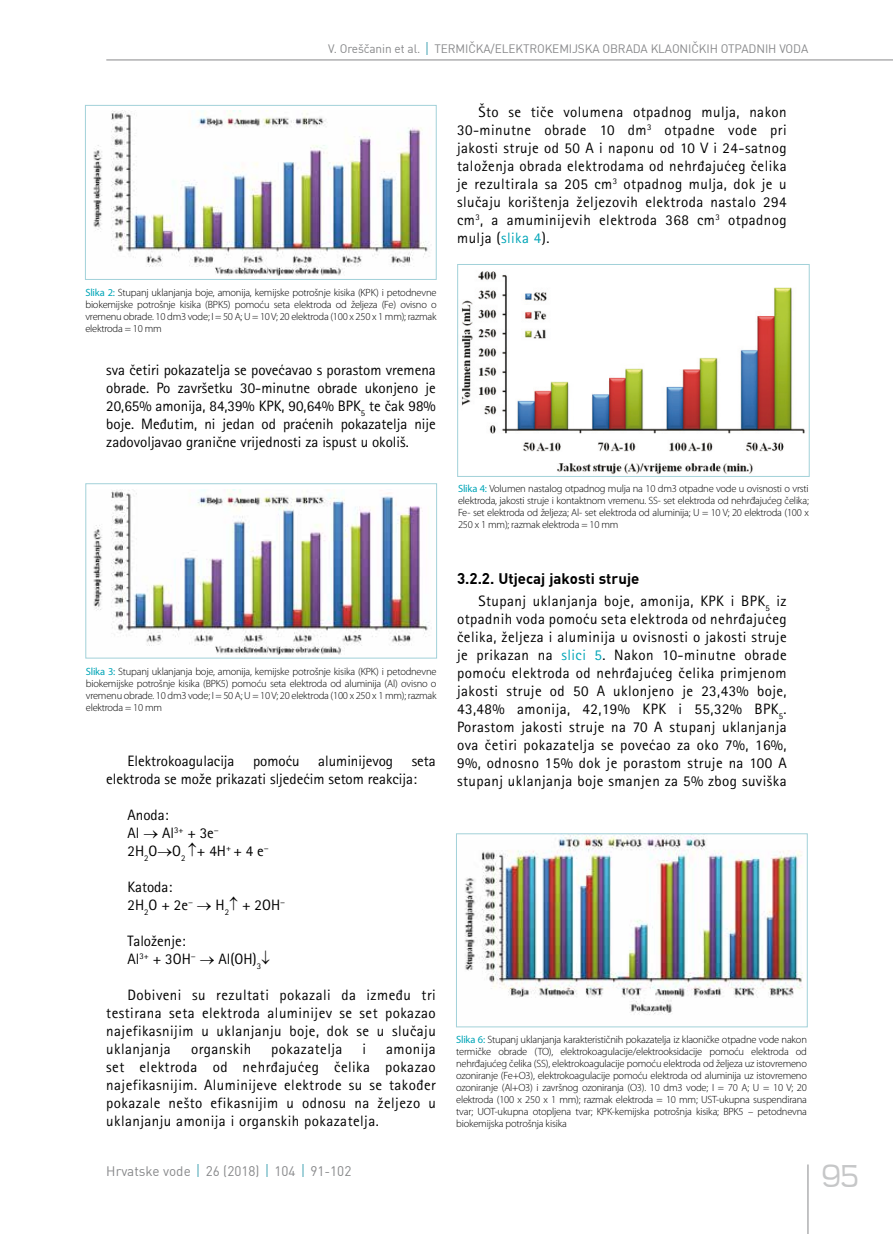
<style>
.page{position:relative;width:893px;height:1234px;background:#fff}
.page>*{position:absolute;margin:0;border:0;box-sizing:border-box;transform-origin:0 0}
.t1{font:300 36px "Teen";color:#c6c7c8}
.t2{font:15px/18px "Rotis Sans Serifklemy";letter-spacing:.03em;color:#000;text-align:justify}
.t3{font:15px/18px "Rotis Sans Serifklemy";color:#000}
.t4{font:700 15px "DIN";color:#000}
.t5{font:13.5px "DIN";color:#87888a}
.t6{font:12px "DIN";letter-spacing:-.01em;color:#87888a}
.t7{font:300 10.5px/12px "Myriad Pro";letter-spacing:-.02em;color:#000;text-align:justify}
.s1{font-weight:400;color:#00a5b7}
.s2{color:#00a5b7}
</style>
<div class="page">
<hr style="left:808px;top:1164px;width:1px;height:69px;background:#87888a">
<hr style="left:106px;top:60px;width:787px;height:1px;background:#87888a">
<svg style="left:198px;top:1164px;width:1px;height:12px"></svg>
<svg style="left:266px;top:1164px;width:2px;height:12px"></svg>
<svg style="left:302px;top:1164px;width:2px;height:12px"></svg>
<svg style="left:427px;top:42px;width:1px;height:12px"></svg>
<img style="left:93px;top:111px;width:339px;height:165px">
<div style="left:85px;top:105px;width:352px;height:175px;border:1px solid #a2d1d9"></div>
<img style="left:93px;top:489px;width:336px;height:166px">
<div style="left:85px;top:483px;width:352px;height:175px;border:1px solid #a2d1d9"></div>
<img style="left:461px;top:271px;width:344px;height:203px">
<div style="left:457px;top:264px;width:353px;height:212px;border:1px solid #a2d1d9"></div>
<img style="left:465px;top:835px;width:338px;height:180px">
<div style="left:456px;top:833px;width:352px;height:194px;border:1px solid #a2d1d9"></div>
<p class="t6" style="left:328px;top:41px;width:291px">V. OREŠČANIN ET AL. TERMIČKA/ELEKTROKEMIJSKA OBRADA</p>
<p class="t6" style="left:651px;top:41px;width:151px">KLAONIČKIH OTPADNIH VODA</p>
<p class="t7" style="left:85px;top:286px;width:353px"><span class="s1">Slika 2:</span> Stupanj uklanjanja boje, amonija, kemijske potrošnje kisika (KPK) i petodnevne biokemijske potrošnje kisika (BPK5) pomoću seta elektroda od željeza (Fe) ovisno o vremenu obrade. 10 dm3 vode; I = 50 A; U = 10 V; 20 elektroda (100 x 250 x 1 mm); razmak elektroda = 10 mm</p>
<p class="t2" style="left:106px;top:361px;width:331px">sva četiri pokazatelja se povećavao s porastom vremena obrade. Po završetku 30-minutne obrade ukonjeno je 20,65% amonija, 84,39% KPK, 90,64% BPK<sub>5</sub> te čak 98% boje. Međutim, ni jedan od praćenih pokazatelja nije zadovoljavao granične vrijednosti za ispust u okoliš.</p>
<p class="t7" style="left:86px;top:664px;width:352px"><span class="s1">Slika 3:</span> Stupanj uklanjanja boje, amonija, kemijske potrošnje kisika (KPK) i petodnevne biokemijske potrošnje kisika (BPK5) pomoću seta elektroda od aluminija (Al) ovisno o vremenu obrade. 10 dm3 vode; I = 50 A; U = 10 V; 20 elektroda (100 x 250 x 1 mm); razmak elektroda = 10 mm</p>
<p class="t3" style="left:106px;top:751px;width:331px;text-indent:21px">Elektrokoagulacija pomoću aluminijevog seta elektroda se može prikazati sljedećim setom reakcija:</p>
<p class="t3" style="left:128px;top:805px;width:143px">Anoda:<br>Al → Al<sup>3+</sup> + 3e<sup>−<br></sup>2H<sub>2</sub>O→O<sub>2</sub> ↑+ 4H<sup>+</sup> + 4 e<sup>−</sup></p>
<p class="t3" style="left:128px;top:877px;width:159px">Katoda:<br>2H<sub>2</sub>O + 2e<sup>−</sup> → H<sub>2</sub>↑ + 2OH<sup>−</sup></p>
<p class="t3" style="left:128px;top:931px;width:144px">Taloženje:<br>Al<sup>3+</sup> + 3OH<sup>−</sup> → Al(OH)<sub>3</sub>↓</p>
<p class="t2" style="left:106px;top:985px;width:331px;text-indent:21px">Dobiveni su rezultati pokazali da između tri testirana seta elektroda aluminijev se set pokazao najefikasnijim u uklanjanju boje, dok se u slučaju uklanjanja</p>
<p class="t2" style="left:106px;top:1039px;width:331px;text-indent:280px">amonija set elektroda od nehrđajućeg čelika pokazao najefikasnijim. Aluminijeve elektrode su se također pokazale nešto efikasnijim u odnosu na željezo u uklanjanju amonija i organskih pokazatelja.</p>
<p class="t2" style="left:191px;top:1039px;width:62px">organskih</p>
<p class="t2" style="left:271px;top:1039px;width:73px">pokazatelja</p>
<p class="t2" style="left:363px;top:1039px;width:5px">i</p>
<p class="t5" style="left:106px;top:1161px;width:247px">HRVATSKE VODE 26 (2018) 104 91-102</p>
<p class="t2" style="left:457px;top:102px;width:331px;text-indent:21px">Što se tiče volumena otpadnog mulja, nakon 30-minutne obrade 10 dm<sup>3</sup> otpadne vode pri jakosti struje od 50 A i naponu od 10 V i 24-satnog taloženja obrada elektrodama od nehrđajućeg čelika je rezultirala sa 205 cm<sup>3</sup> otpadnog mulja, dok je u slučaju korištenja željezovih elektroda nastalo 294 cm<sup>3</sup>, a amuminijevih elektroda 368 cm<sup>3</sup> otpadnog mulja (<span class="s2">slika 4</span>).</p>
<p class="t7" style="left:458px;top:482px;width:352px"><span class="s1">Slika 4:</span> Volumen nastalog otpadnog mulja na 10 dm3 otpadne vode u ovisnosti o vrsti elektroda, jakosti struje i kontaktnom vremenu. SS- set elektroda od nehrđajućeg čelika; Fe- set elektroda od željeza; Al- set elektroda od aluminija; U = 10 V; 20 elektroda (100 x 250 x 1 mm); razmak elektroda = 10 mm</p>
<p class="t4" style="left:457px;top:568px;width:184px">3.2.2. Utjecaj jakosti struje</p>
<p class="t2" style="left:457px;top:591px;width:331px;text-indent:21px">Stupanj uklanjanja boje, amonija, KPK i BPK<sub>5</sub> iz otpadnih voda pomoću seta elektroda od nehrđajućeg čelika, željeza i aluminija u ovisnosti o jakosti struje je prikazan na <span class="s2">slici 5</span>. Nakon 10-minutne obrade pomoću elektroda od nehrđajućeg čelika primjenom jakosti struje od 50 A uklonjeno je 23,43% boje, 43,48% amonija, 42,19% KPK i 55,32% BPK<sub>5</sub>.<br>Porastom jakosti struje na 70 A stupanj uklanjanja ova četiri pokazatelja se povećao za oko 7%, 16%, 9%, odnosno 15% dok je porastom struje na 100 A stupanj uklanjanja boje smanjen za 5% zbog suviška</p>
<p class="t7" style="left:456px;top:1033px;width:352px"><span class="s1">Slika 6:</span> Stupanj uklanjanja karakterističnih pokazatelja iz klaoničke otpadne vode nakon termičke obrade (TO), elektrokoagulacije/elektrooksidacije pomoću elektroda od nehrđajućeg čelika (SS), elektrokoagulacije pomoću elektroda od željeza uz istovremeno ozoniranje (Fe+O3), elektrokoagulacije pomoću elektroda od aluminija uz istovremeno ozoniranje (Al+O3) i završnog ozoniranja (O3). 10 dm3 vode; I = 70 A; U = 10 V; 20 elektroda (100 x 250 x 1 mm); razmak elektroda = 10 mm; UST-ukupna suspendirana tvar; UOT-ukupna otopljena tvar; KPK-kemijska potrošnja kisika; BPK5 – petodnevna biokemijska potrošnja kisika</p>
<h1 class="t1" style="left:821px;top:1156px;width:39px">95</h1>
</div>
